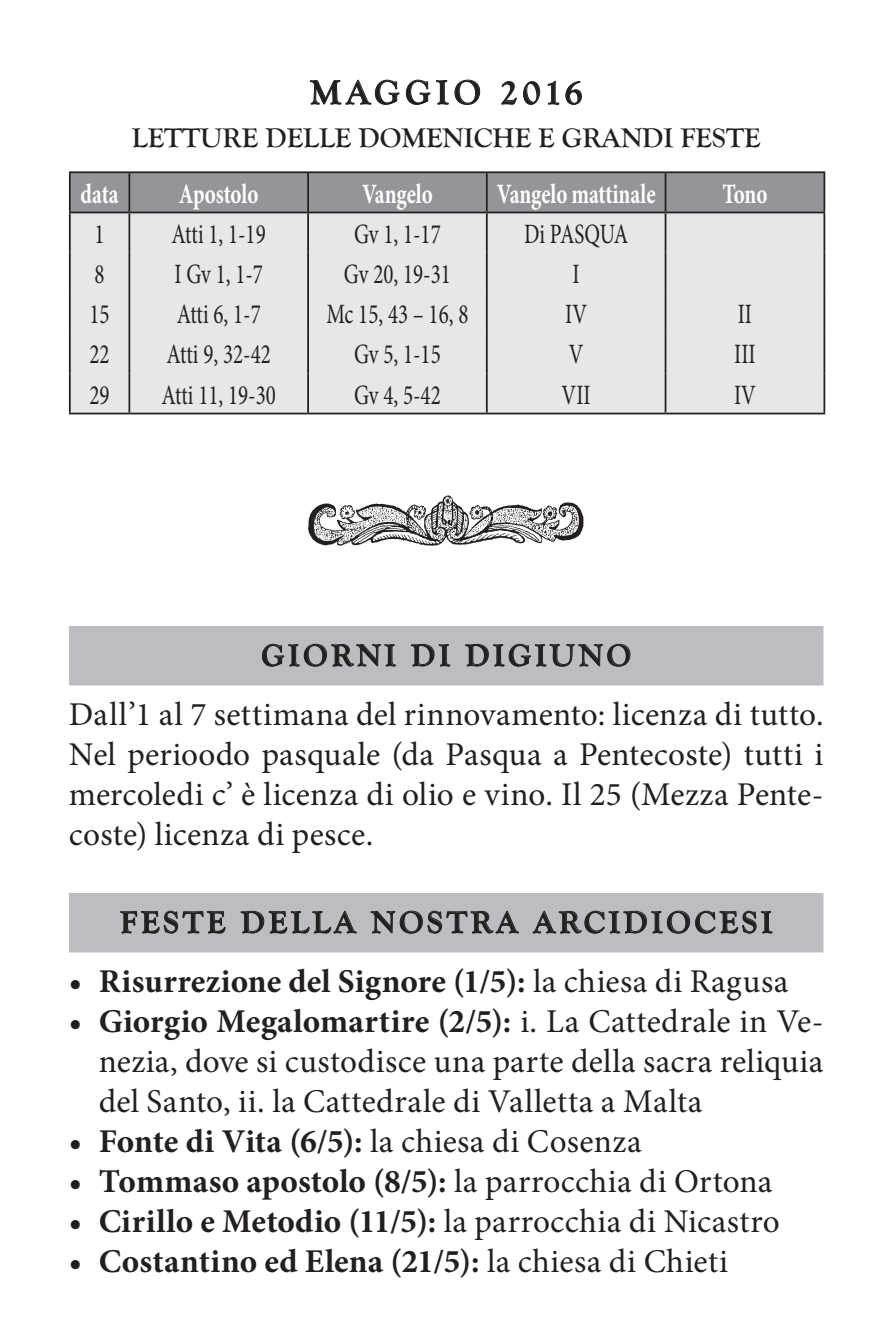
<style>
.page{position:relative;width:893px;height:1337px;background:#fff}
.page>*{position:absolute;margin:0;border:0;box-sizing:border-box;transform-origin:0 0}
.MHNAS{font:700 35px "Goudy Old Style T";letter-spacing:.15em;color:#231f20}
.t1{font:33.25px/39.9px "Minion Pro";letter-spacing:.01em;color:#231f20;text-align:justify}
.t2{font:700 33.25px "Minion Pro";letter-spacing:.005em;color:#231f20}
.MHNAS--ALLO{font:700 31.5px "Goudy Old Style T";letter-spacing:.12em;color:#231f20}
.DAYS{font:28px "Minion Pro";color:#231f20;scale:.75 1}
.DAYS-2{font:700 28px "Minion Pro";letter-spacing:-.005em;color:#fff;scale:.75 1}
.MHNAS-letture{font:700 28px "Goudy Old Style T";color:#231f20}
.s1{font-weight:400}
.s2{font-weight:700}
</style>
<div class="page">
<div style="left:69px;top:626px;width:754px;height:59px;background:#bcbdc0"></div>
<div style="left:69px;top:893px;width:754px;height:59px;background:#bcbdc0"></div>
<svg style="left:309px;top:79px;width:90px;height:26px"></svg>
<svg style="left:405px;top:79px;width:75px;height:26px"></svg>
<svg style="left:501px;top:81px;width:16px;height:24px"></svg>
<svg style="left:523px;top:81px;width:17px;height:24px"></svg>
<svg style="left:547px;top:81px;width:12px;height:24px"></svg>
<svg style="left:565px;top:81px;width:17px;height:24px"></svg>
<div style="left:71px;top:173px;width:752px;height:39px;background:#939598"></div>
<div style="left:71px;top:213px;width:752px;height:200px;background:#e6e7e9"></div>
<hr style="left:69px;top:171px;width:60px;height:2px;background:#231f20">
<hr style="left:69px;top:173px;width:2px;height:39px;background:#231f20">
<hr style="left:129px;top:171px;width:179px;height:2px;background:#231f20">
<hr style="left:128px;top:173px;width:2px;height:39px;background:#231f20">
<hr style="left:308px;top:171px;width:178px;height:2px;background:#231f20">
<hr style="left:307px;top:173px;width:2px;height:39px;background:#231f20">
<hr style="left:486px;top:171px;width:179px;height:2px;background:#231f20">
<hr style="left:486px;top:173px;width:1px;height:39px;background:#231f20">
<hr style="left:665px;top:171px;width:160px;height:2px;background:#231f20">
<hr style="left:664px;top:173px;width:2px;height:39px;background:#231f20">
<hr style="left:823px;top:173px;width:2px;height:39px;background:#231f20">
<hr style="left:69px;top:212px;width:60px;height:1px;background:#231f20">
<hr style="left:69px;top:213px;width:2px;height:40px;background:#231f20">
<hr style="left:129px;top:212px;width:179px;height:1px;background:#231f20">
<hr style="left:128px;top:213px;width:2px;height:40px;background:#231f20">
<hr style="left:308px;top:212px;width:178px;height:1px;background:#231f20">
<hr style="left:307px;top:213px;width:2px;height:40px;background:#231f20">
<hr style="left:486px;top:212px;width:179px;height:1px;background:#231f20">
<hr style="left:486px;top:213px;width:1px;height:40px;background:#231f20">
<hr style="left:665px;top:212px;width:160px;height:1px;background:#231f20">
<hr style="left:664px;top:213px;width:2px;height:40px;background:#231f20">
<hr style="left:823px;top:213px;width:2px;height:40px;background:#231f20">
<hr style="left:69px;top:253px;width:2px;height:40px;background:#231f20">
<hr style="left:128px;top:253px;width:2px;height:40px;background:#231f20">
<hr style="left:307px;top:253px;width:2px;height:40px;background:#231f20">
<hr style="left:486px;top:253px;width:1px;height:40px;background:#231f20">
<hr style="left:664px;top:253px;width:2px;height:40px;background:#231f20">
<hr style="left:823px;top:253px;width:2px;height:40px;background:#231f20">
<hr style="left:69px;top:293px;width:2px;height:40px;background:#231f20">
<hr style="left:128px;top:293px;width:2px;height:40px;background:#231f20">
<hr style="left:307px;top:293px;width:2px;height:40px;background:#231f20">
<hr style="left:486px;top:293px;width:1px;height:40px;background:#231f20">
<hr style="left:664px;top:293px;width:2px;height:40px;background:#231f20">
<hr style="left:823px;top:293px;width:2px;height:40px;background:#231f20">
<hr style="left:69px;top:333px;width:2px;height:40px;background:#231f20">
<hr style="left:128px;top:333px;width:2px;height:40px;background:#231f20">
<hr style="left:307px;top:333px;width:2px;height:40px;background:#231f20">
<hr style="left:486px;top:333px;width:1px;height:40px;background:#231f20">
<hr style="left:664px;top:333px;width:2px;height:40px;background:#231f20">
<hr style="left:823px;top:333px;width:2px;height:40px;background:#231f20">
<hr style="left:69px;top:373px;width:2px;height:40px;background:#231f20">
<hr style="left:128px;top:373px;width:2px;height:40px;background:#231f20">
<hr style="left:307px;top:373px;width:2px;height:40px;background:#231f20">
<hr style="left:486px;top:373px;width:1px;height:40px;background:#231f20">
<hr style="left:664px;top:373px;width:2px;height:40px;background:#231f20">
<hr style="left:823px;top:373px;width:2px;height:40px;background:#231f20">
<hr style="left:69px;top:413px;width:60px;height:1px;background:#231f20">
<hr style="left:129px;top:413px;width:179px;height:1px;background:#231f20">
<hr style="left:308px;top:413px;width:178px;height:1px;background:#231f20">
<hr style="left:486px;top:413px;width:179px;height:1px;background:#231f20">
<hr style="left:665px;top:413px;width:160px;height:1px;background:#231f20">
<svg style="left:262px;top:643px;width:134px;height:43px"></svg>
<svg style="left:411px;top:643px;width:39px;height:23px"></svg>
<svg style="left:465px;top:643px;width:165px;height:43px"></svg>
<svg style="left:120px;top:910px;width:106px;height:23px"></svg>
<svg style="left:240px;top:910px;width:117px;height:23px"></svg>
<svg style="left:370px;top:910px;width:149px;height:43px"></svg>
<svg style="left:532px;top:910px;width:240px;height:23px"></svg>
<img style="left:308px;top:495px;width:276px;height:51px">
<p class="MHNAS" style="left:310px;top:73px;width:274px">MAGGIO 2016</p>
<p class="MHNAS-letture" style="left:132px;top:123px;width:630px">LETTURE DELLE DOMENICHE E GRANDI FESTE</p>
<p class="DAYS-2" style="left:81px;top:174px;width:52px">data</p>
<p class="DAYS-2" style="left:179px;top:174px;width:108px">Apostolo</p>
<p class="DAYS-2" style="left:362px;top:174px;width:96px">Vangelo</p>
<p class="DAYS-2" style="left:496px;top:174px;width:213px">Vangelo mattinale</p>
<p class="DAYS-2" style="left:722px;top:174px;width:62px">Tono</p>
<p class="DAYS" style="left:94px;top:215px;width:15px">1</p>
<p class="DAYS" style="left:172px;top:215px;width:127px">Atti 1, 1-19</p>
<p class="DAYS" style="left:354px;top:215px;width:117px">Gv 1, 1-17</p>
<p class="DAYS" style="left:524px;top:215px;width:140px">Di PASQUA</p>
<p class="DAYS" style="left:94px;top:255px;width:15px">8</p>
<p class="DAYS" style="left:174px;top:255px;width:120px">I Gv 1, 1-7</p>
<p class="DAYS" style="left:344px;top:255px;width:144px">Gv 20, 19-31</p>
<p class="DAYS" style="left:572px;top:255px;width:11px">I</p>
<p class="DAYS" style="left:89px;top:295px;width:28px">15</p>
<p class="DAYS" style="left:177px;top:295px;width:114px">Atti 6, 1-7</p>
<p class="DAYS" style="left:326px;top:295px;width:191px">Mc 15, 43 – 16, 8</p>
<p class="DAYS" style="left:565px;top:295px;width:31px">IV</p>
<p class="DAYS" style="left:737px;top:295px;width:21px">II</p>
<p class="DAYS" style="left:89px;top:336px;width:28px">22</p>
<p class="DAYS" style="left:166px;top:336px;width:140px">Atti 9, 32-42</p>
<p class="DAYS" style="left:354px;top:336px;width:117px">Gv 5, 1-15</p>
<p class="DAYS" style="left:568px;top:336px;width:21px">V</p>
<p class="DAYS" style="left:734px;top:336px;width:30px">III</p>
<p class="DAYS" style="left:89px;top:376px;width:28px">29</p>
<p class="DAYS" style="left:161px;top:376px;width:154px">Atti 11, 19-30</p>
<p class="DAYS" style="left:354px;top:376px;width:117px">Gv 4, 5-42</p>
<p class="DAYS" style="left:561px;top:376px;width:40px">VII</p>
<p class="DAYS" style="left:733px;top:376px;width:31px">IV</p>
<p class="MHNAS--ALLO" style="left:261px;top:638px;width:371px">GIORNI DI DIGIUNO</p>
<p class="t1" style="left:69px;top:695px;width:756px">Dall’1 al 7 settimana del rinnovamento: licenza di tutto.<br>Nel perioodo pasquale (da Pasqua a Pentecoste) tutti i mercoledi c’ è licenza di olio e vino. Il 25 (Mezza Pente&shy;coste) licenza di pesce.</p>
<p class="MHNAS--ALLO" style="left:120px;top:904px;width:653px">FESTE DELLA NOSTRA ARCIDIOCESI</p>
<p class="t2" style="left:69px;top:958px;width:720px">• Risurrezione del Signore (1/5): <span class="s1">la chiesa di Ragusa</span></p>
<p class="t1" style="left:99px;top:1002px;width:726px;text-indent:-30px"><span class="s2">• Giorgio Megalomartire (2/5):</span> i. La Cattedrale in Ve&shy;nezia, dove si custodisce una parte della sacra reliquia del Santo, ii. la Cattedrale di Valletta a Malta</p>
<p class="t2" style="left:69px;top:1118px;width:574px">• Fonte di Vita (6/5): <span class="s1">la chiesa di Cosenza</span></p>
<p class="t2" style="left:69px;top:1158px;width:705px">• Τοmmaso apostolo (8/5): <span class="s1">la parrocchia di Ortona</span></p>
<p class="t2" style="left:69px;top:1197px;width:712px">• Cirillo e Metodio (11/5): <span class="s1">la parrocchia di Nicastro</span></p>
<p class="t2" style="left:69px;top:1237px;width:660px">• Costantino ed Elena (21/5): <span class="s1">la chiesa di Chieti</span></p>
</div>
